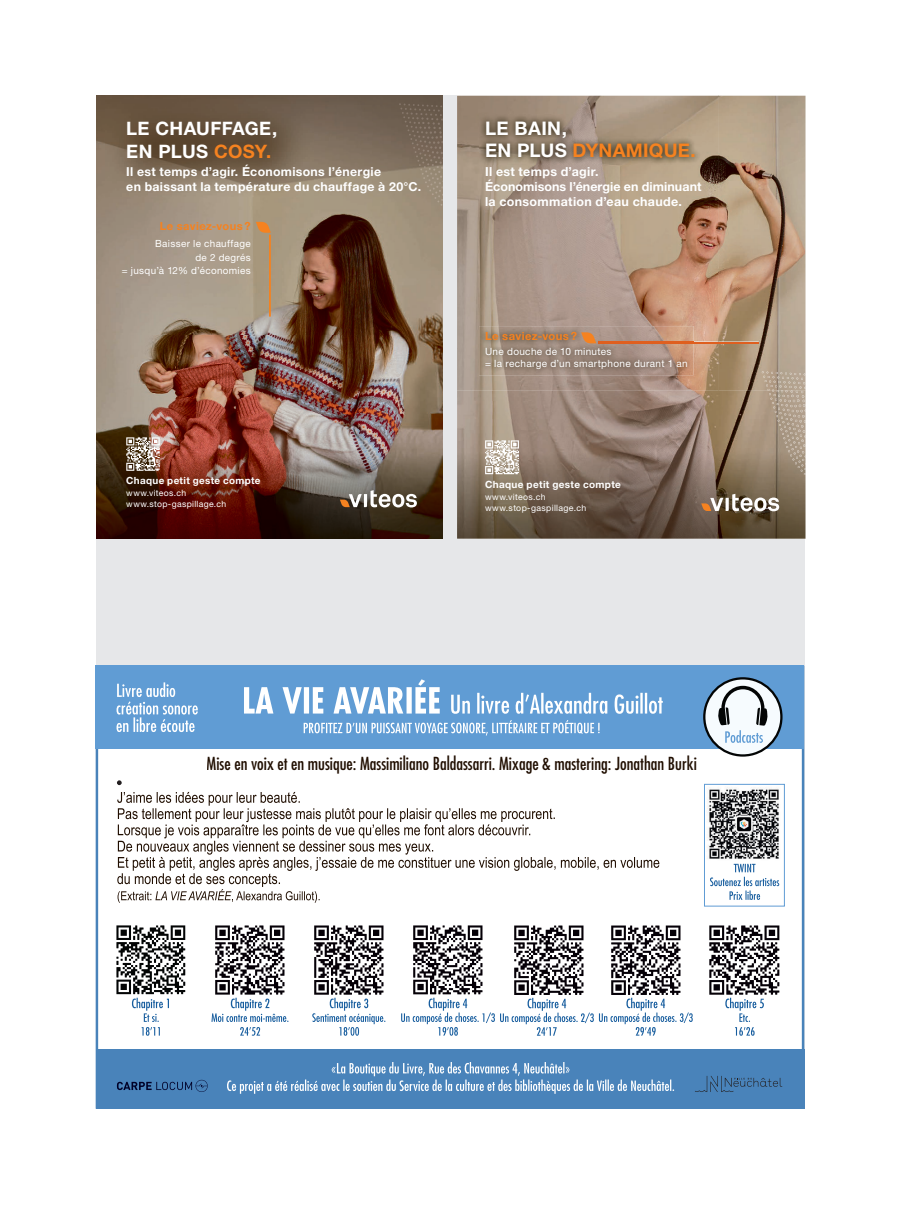
<style>
.page{position:relative;width:900px;height:1205px;background:#fff}
.page>*{position:absolute;margin:0;border:0;box-sizing:border-box;transform-origin:0 0}
.t1{font:700 18.75px/22.5px "Helvetica Neue LT Std";letter-spacing:.015em;color:#fff}
.t2{font:700 18.5px/22.2px "Helvetica Neue LT Std";letter-spacing:.015em;color:#fff}
.t3{font:condensed 17.5px "Futura";color:#200e00}
.t4{font:700 12.5px/15px "Helvetica Neue LT Std";letter-spacing:.02em;color:#fff}
.t5{font:700 12.38px/14.9px "Helvetica Neue LT Std";letter-spacing:.025em;color:#fff}
.t6{font:700 11.25px "Helvetica Neue LT Std";letter-spacing:.035em;color:#f58220}
.t7{font:700 11.12px "Helvetica Neue LT Std";letter-spacing:.035em;color:#f58220}
.t8{font:10px/12px "Helvetica Neue LT Std";letter-spacing:.035em;color:#fff}
.t9{font:700 10px "Helvetica Neue LT Std";letter-spacing:.03em;color:#fff}
.t10{font:9.88px/13.8px "Helvetica Neue LT Std";letter-spacing:.035em;color:#fff;text-align:right}
.t11{font:700 9.88px "Helvetica Neue LT Std";letter-spacing:.03em;color:#fff}
.t12{font:8.75px/11.2px "Helvetica Neue LT Std";letter-spacing:.04em;color:#fff}
.t13{font:8.62px/11.1px "Helvetica Neue LT Std";letter-spacing:.04em;color:#fff}
.s1{color:#f58220}
</style>
<div class="page">
<div style="left:96px;top:95px;width:709px;height:1013px;background:#e6e7e9"></div>
<img style="left:96px;top:96px;width:347px;height:319px">
<img style="left:96px;top:415px;width:347px;height:124px">
<img style="left:106px;top:100px;width:208px;height:97px">
<svg style="left:340px;top:490px;width:77px;height:17px"></svg>
<svg style="left:126px;top:437px;width:34px;height:34px"></svg>
<img style="left:399px;top:103px;width:43px;height:8px">
<img style="left:402px;top:112px;width:40px;height:8px">
<img style="left:406px;top:125px;width:36px;height:9px">
<img style="left:412px;top:141px;width:31px;height:6px">
<img style="left:413px;top:145px;width:28px;height:7px">
<img style="left:415px;top:151px;width:28px;height:12px">
<img style="left:419px;top:163px;width:24px;height:10px">
<img style="left:422px;top:173px;width:21px;height:11px">
<img style="left:427px;top:182px;width:16px;height:8px">
<img style="left:429px;top:189px;width:14px;height:13px">
<hr style="left:269px;top:235px;width:2px;height:82px;background:#f58220">
<svg style="left:256px;top:222px;width:15px;height:11px"></svg>
<img style="left:457px;top:96px;width:349px;height:443px">
<svg style="left:701px;top:494px;width:78px;height:17px"></svg>
<svg style="left:485px;top:440px;width:34px;height:34px"></svg>
<img style="left:762px;top:371px;width:44px;height:8px">
<img style="left:765px;top:380px;width:40px;height:8px">
<svg style="left:767px;top:389px;width:31px;height:4px"></svg>
<img style="left:769px;top:391px;width:35px;height:11px">
<img style="left:773px;top:405px;width:24px;height:6px">
<img style="left:775px;top:409px;width:31px;height:16px">
<img style="left:780px;top:425px;width:25px;height:7px">
<img style="left:782px;top:432px;width:24px;height:10px">
<img style="left:785px;top:441px;width:21px;height:11px">
<img style="left:790px;top:451px;width:16px;height:12px">
<svg style="left:795px;top:462px;width:11px;height:13px"></svg>
<hr style="left:599px;top:341px;width:160px;height:2px;background:#df5f1f">
<img style="left:479px;top:326px;width:215px;height:49px">
<img style="left:599px;top:341px;width:95px;height:2px">
<img style="left:480px;top:115px;width:221px;height:50px">
<svg style="left:581px;top:332px;width:15px;height:11px"></svg>
<div style="left:96px;top:749px;width:708px;height:300px;background:#fff"></div>
<img style="left:206px;top:915px;width:88px;height:87px">
<svg style="left:211px;top:998px;width:77px;height:37px"></svg>
<img style="left:404px;top:915px;width:88px;height:83px">
<img style="left:505px;top:915px;width:88px;height:83px">
<img style="left:305px;top:915px;width:88px;height:88px">
<svg style="left:312px;top:998px;width:73px;height:37px"></svg>
<img style="left:601px;top:915px;width:89px;height:83px">
<svg style="left:401px;top:998px;width:292px;height:37px"></svg>
<img style="left:700px;top:915px;width:89px;height:88px">
<svg style="left:725px;top:998px;width:39px;height:37px"></svg>
<img style="left:107px;top:915px;width:89px;height:87px">
<svg style="left:132px;top:998px;width:37px;height:37px"></svg>
<div style="left:96px;top:666px;width:708px;height:83px;background:#609cd4"></div>
<svg style="left:451px;top:693px;width:212px;height:21px"></svg>
<svg style="left:244px;top:679px;width:196px;height:34px"></svg>
<svg style="left:117px;top:792px;width:542px;height:111px"></svg>
<div style="left:207px;top:755px;width:289px;height:18px;background:#fff"></div>
<div style="left:500px;top:755px;width:197px;height:18px;background:#fff"></div>
<div style="left:96px;top:1049px;width:708px;height:59px;background:#4983ba"></div>
<svg style="left:227px;top:1062px;width:447px;height:32px"></svg>
<svg style="left:117px;top:1080px;width:91px;height:12px"></svg>
<svg style="left:117px;top:682px;width:81px;height:50px"></svg>
<svg style="left:695px;top:1076px;width:87px;height:16px"></svg>
<svg style="left:704px;top:678px;width:77px;height:77px;fill:#f6fbfe"></svg>
<div style="left:703px;top:677px;width:80px;height:79px;border:2px solid #030505;border-radius:50%"></div>
<svg style="left:716px;top:686px;width:53px;height:57px"></svg>
<svg style="left:304px;top:720px;width:296px;height:16px"></svg>
<svg style="left:117px;top:780px;width:5px;height:5px"></svg>
<img style="left:706px;top:786px;width:77px;height:77px">
<svg style="left:710px;top:864px;width:69px;height:36px"></svg>
<div style="left:704px;top:784px;width:81px;height:122px;border:1px solid #609cd4"></div>
<h2 class="t2" style="left:126px;top:117px;width:153px">LE CHAUFFAGE,<br>EN PLUS <span class="s1">COSY.</span></h2>
<p class="t5" style="left:126px;top:164px;width:296px">Il est temps d’agir. Économisons l’énergie<br>en baissant la température du chauffage à 20°C.</p>
<p class="t7" style="left:160px;top:219px;width:92px">Le saviez-vous ?</p>
<p class="t10" style="left:122px;top:236px;width:130px">Baisser le chauffage<br>de 2 degrés<br>= jusqu’à 12% d’économies</p>
<p class="t11" style="left:126px;top:474px;width:136px">Chaque petit geste compte</p>
<p class="t13" style="left:126px;top:488px;width:102px">www.viteos.ch www.stop-gaspillage.ch</p>
<h1 class="t1" style="left:485px;top:116px;width:212px">LE BAIN,<br>EN PLUS <span class="s1">DYNAMIQUE.</span></h1>
<p class="t4" style="left:485px;top:163px;width:218px">Il est temps d’agir.<br>Économisons l’énergie en diminuant la consommation d’eau chaude.</p>
<p class="t6" style="left:485px;top:329px;width:93px">Le saviez-vous ?</p>
<p class="t8" style="left:485px;top:345px;width:204px">Une douche de 10 minutes<br>= la recharge d’un smartphone durant 1 an</p>
<p class="t9" style="left:485px;top:478px;width:137px">Chaque petit geste compte</p>
<p class="t12" style="left:485px;top:491px;width:103px">www.viteos.ch www.stop-gaspillage.ch</p>
<h3 class="t3" style="left:207px;top:753px;width:492px">Mise en voix et en musique: Massimiliano Baldassarri. Mixage &amp; mastering: Jonathan Burki</h3>
</div>
